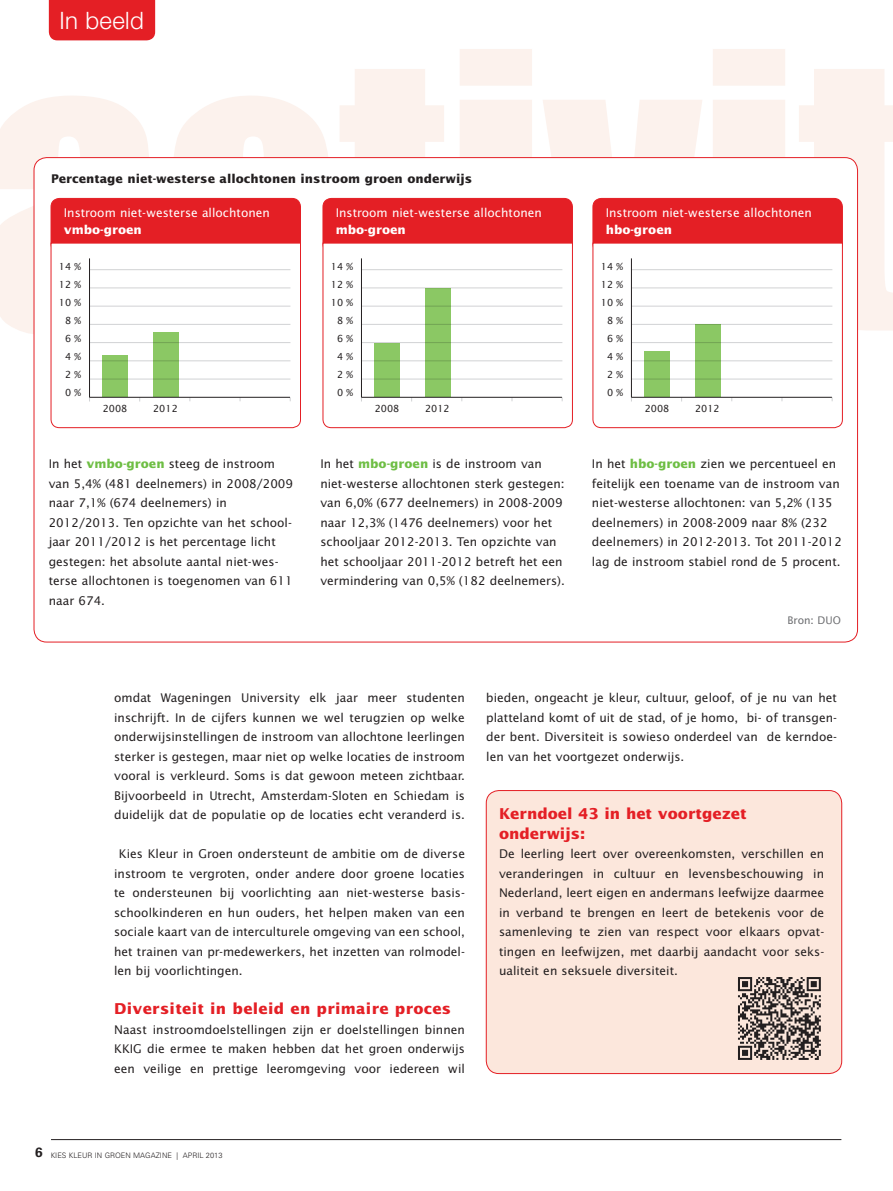
<style>
.page{position:relative;width:893px;height:1191px;background:#fff}
.page>*{position:absolute;margin:0;border:0;box-sizing:border-box;transform-origin:0 0}
.Rubriek{font:300 24px "Helvetica Neue";letter-spacing:.015em;color:#fff}
.Tussenkopje_oranje{font:700 15px "Lucida Sans";letter-spacing:.02em;color:#e41f25}
.Body{font:700 15px "Lucida Sans";color:#e41f25}
.t1{font:700 13.5px "Univers";color:#231f20}
.Body-2{font:12px/19.5px "Lucida Sans";color:#231f20;text-align:justify}
.Body-3{font:12px/16.5px "Lucida Sans";color:#fff}
.Body-4{font:700 12px "Lucida Sans";color:#231f20}
.Body-5{font:700 12px "Lucida Sans";color:#fff}
.Body-6{font:10.5px "Lucida Sans";color:#6c6d70}
.Body-7{font:9.75px "Lucida Sans";color:#231f20}
.Tekst_Fotografie{font:300 7.5px "Univers";color:#231f20}
.s1{font-weight:700}
.s2{font-weight:700;color:#6ebe44}
</style>
<div class="page">
<hr style="left:51px;top:1139px;width:790px;height:1px;background:#231f20">
<div style="left:486px;top:790px;width:356px;height:283px;background:#fce7dc;border-radius:13px"></div>
<div style="left:486px;top:790px;width:356px;height:284px;border:1px solid #e41f25;border-radius:13px"></div>
<div style="left:49px;top:0;width:106px;height:40px;background:#e41f25"></div>
<svg style="left:738px;top:977px;width:83px;height:83px"></svg>
<div style="left:51px;top:198px;width:249px;height:55px;background:#e41f25;border-radius:9px"></div>
<div style="left:51px;top:198px;width:250px;height:55px;border:1px solid #e41f25;border-radius:9px"></div>
<div style="left:323px;top:198px;width:249px;height:55px;background:#e41f25;border-radius:9px"></div>
<div style="left:323px;top:198px;width:250px;height:55px;border:1px solid #e41f25;border-radius:9px"></div>
<div style="left:593px;top:198px;width:249px;height:55px;background:#e41f25;border-radius:9px"></div>
<div style="left:592px;top:198px;width:251px;height:55px;border:1px solid #e41f25;border-radius:9px"></div>
<svg style="left:50px;top:242px;width:251px;height:186px"></svg>
<svg style="left:322px;top:242px;width:251px;height:186px"></svg>
<svg style="left:592px;top:242px;width:251px;height:186px"></svg>
<hr style="left:90px;top:269px;width:200px;height:1px;background:#d1d2d4">
<hr style="left:362px;top:269px;width:200px;height:1px;background:#d1d2d4">
<hr style="left:632px;top:269px;width:200px;height:1px;background:#d1d2d4">
<hr style="left:90px;top:288px;width:200px;height:1px;background:#d1d2d4">
<hr style="left:362px;top:288px;width:200px;height:1px;background:#d1d2d4">
<hr style="left:632px;top:288px;width:200px;height:1px;background:#d1d2d4">
<hr style="left:90px;top:306px;width:200px;height:1px;background:#d1d2d4">
<hr style="left:362px;top:306px;width:200px;height:1px;background:#d1d2d4">
<hr style="left:632px;top:306px;width:200px;height:1px;background:#d1d2d4">
<hr style="left:90px;top:324px;width:200px;height:1px;background:#d1d2d4">
<hr style="left:362px;top:324px;width:200px;height:1px;background:#d1d2d4">
<hr style="left:632px;top:324px;width:200px;height:1px;background:#d1d2d4">
<hr style="left:90px;top:342px;width:200px;height:1px;background:#d1d2d4">
<hr style="left:362px;top:342px;width:200px;height:1px;background:#d1d2d4">
<hr style="left:632px;top:342px;width:200px;height:1px;background:#d1d2d4">
<hr style="left:90px;top:360px;width:200px;height:1px;background:#d1d2d4">
<hr style="left:362px;top:360px;width:200px;height:1px;background:#d1d2d4">
<hr style="left:632px;top:360px;width:200px;height:1px;background:#d1d2d4">
<hr style="left:90px;top:379px;width:200px;height:1px;background:#d1d2d4">
<hr style="left:362px;top:379px;width:200px;height:1px;background:#d1d2d4">
<hr style="left:632px;top:379px;width:200px;height:1px;background:#d1d2d4">
<hr style="left:89px;top:258px;width:1px;height:139px;background:#231f20">
<hr style="left:361px;top:258px;width:1px;height:139px;background:#231f20">
<hr style="left:631px;top:258px;width:1px;height:139px;background:#231f20">
<hr style="left:89px;top:397px;width:201px;height:1px;background:#231f20">
<hr style="left:361px;top:397px;width:201px;height:1px;background:#231f20">
<hr style="left:631px;top:397px;width:201px;height:1px;background:#231f20">
<div style="left:102px;top:355px;width:26px;height:41px;background:#8bc864"></div>
<div style="left:374px;top:343px;width:25px;height:53px;background:#8bc864"></div>
<div style="left:644px;top:351px;width:25px;height:45px;background:#8bc864"></div>
<div style="left:153px;top:332px;width:26px;height:64px;background:#8bc864"></div>
<div style="left:425px;top:288px;width:26px;height:108px;background:#8bc864"></div>
<div style="left:695px;top:324px;width:25px;height:72px;background:#8bc864"></div>
<p class="Rubriek" style="left:59px;top:6px;width:86px">In beeld</p>
<p class="Body-4" style="left:51px;top:171px;width:423px">Percentage niet-westerse allochtonen instroom groen onderwijs</p>
<p class="Body-3" style="left:64px;top:204px;width:208px">Instroom niet-westerse allochtonen <span class="s1">vmbo-groen</span></p>
<p class="Body-3" style="left:336px;top:204px;width:208px">Instroom niet-westerse allochtonen <span class="s1">mbo-groen</span></p>
<p class="Body-3" style="left:606px;top:204px;width:208px">Instroom niet-westerse allochtonen</p>
<p class="Body-5" style="left:606px;top:222px;width:68px">hbo-groen</p>
<p class="Body-7" style="left:59px;top:261px;width:24px">14 %</p>
<p class="Body-7" style="left:59px;top:279px;width:24px">12 %</p>
<p class="Body-7" style="left:59px;top:297px;width:24px">10 %</p>
<p class="Body-7" style="left:65px;top:315px;width:18px">8 %</p>
<p class="Body-7" style="left:65px;top:333px;width:18px">6 %</p>
<p class="Body-7" style="left:65px;top:351px;width:18px">4 %</p>
<p class="Body-7" style="left:65px;top:369px;width:18px">2 %</p>
<p class="Body-7" style="left:65px;top:387px;width:18px">0 %</p>
<p class="Body-7" style="left:331px;top:261px;width:24px">14 %</p>
<p class="Body-7" style="left:331px;top:279px;width:24px">12 %</p>
<p class="Body-7" style="left:331px;top:297px;width:24px">10 %</p>
<p class="Body-7" style="left:337px;top:315px;width:18px">8 %</p>
<p class="Body-7" style="left:337px;top:333px;width:18px">6 %</p>
<p class="Body-7" style="left:337px;top:351px;width:18px">4 %</p>
<p class="Body-7" style="left:337px;top:369px;width:18px">2 %</p>
<p class="Body-7" style="left:337px;top:387px;width:18px">0 %</p>
<p class="Body-7" style="left:601px;top:261px;width:24px">14 %</p>
<p class="Body-7" style="left:601px;top:279px;width:24px">12 %</p>
<p class="Body-7" style="left:601px;top:297px;width:24px">10 %</p>
<p class="Body-7" style="left:607px;top:315px;width:18px">8 %</p>
<p class="Body-7" style="left:607px;top:333px;width:18px">6 %</p>
<p class="Body-7" style="left:607px;top:351px;width:18px">4 %</p>
<p class="Body-7" style="left:607px;top:369px;width:18px">2 %</p>
<p class="Body-7" style="left:607px;top:387px;width:18px">0 %</p>
<p class="Body-7" style="left:103px;top:402px;width:26px">2008</p>
<p class="Body-7" style="left:153px;top:402px;width:26px">2012</p>
<p class="Body-7" style="left:375px;top:402px;width:26px">2008</p>
<p class="Body-7" style="left:425px;top:402px;width:26px">2012</p>
<p class="Body-7" style="left:645px;top:402px;width:26px">2008</p>
<p class="Body-7" style="left:695px;top:402px;width:26px">2012</p>
<p class="Body-2" style="left:49px;top:454px;width:246px;text-align:left">In het <span class="s2">vmbo-groen</span> steeg de instroom van 5,4% (481 deelnemers) in 2008/2009 naar 7,1% (674 deelnemers) in 2012/2013. Ten opzichte van het school&shy;jaar 2011/2012 is het percentage licht gestegen: het absolute aantal niet-wes&shy;terse allochtonen is toegenomen van 611 naar 674.</p>
<p class="Body-2" style="left:320px;top:454px;width:246px;text-align:left">In het <span class="s2">mbo-groen</span> is de instroom van niet-westerse allochtonen sterk gestegen: van 6,0% (677 deelnemers) in 2008-2009 naar 12,3% (1476 deelnemers) voor het schooljaar 2012-2013. Ten opzichte van het schooljaar 2011-2012 betreft het een vermindering van 0,5% (182 deelnemers).</p>
<p class="Body-2" style="left:592px;top:454px;width:252px;text-align:left">In het <span class="s2">hbo-groen</span> zien we percentueel en feitelijk een toename van de instroom van niet-westerse allochtonen: van 5,2% (135 deelnemers) in 2008-2009 naar 8% (232 deelnemers) in 2012-2013. Tot 2011-2012 lag de instroom stabiel rond de 5 procent.</p>
<p class="Body-6" style="left:788px;top:614px;width:55px">Bron: DUO</p>
<p class="Body-2" style="left:114px;top:688px;width:352px">omdat Wageningen University elk jaar meer studenten inschrijft. In de cijfers kunnen we wel terugzien op welke onderwijsinstellingen de instroom van allochtone leerlingen sterker is gestegen, maar niet op welke locaties de instroom vooral is verkleurd. Soms is dat gewoon meteen zichtbaar.<br>Bijvoorbeeld in Utrecht, Amsterdam-Sloten en Schiedam is duidelijk dat de populatie op de locaties echt veranderd is.</p>
<p class="Body-2" style="left:114px;top:844px;width:352px;text-indent:5px">Kies Kleur in Groen ondersteunt de ambitie om de diverse instroom te vergroten, onder andere door groene locaties te ondersteunen bij voorlichting aan niet-westerse basis&shy;schoolkinderen en hun ouders, het helpen maken van een sociale kaart van de interculturele omgeving van een school, het trainen van pr-medewerkers, het inzetten van rolmodel&shy;len bij voorlichtingen.</p>
<p class="Tussenkopje_oranje" style="left:114px;top:1000px;width:339px">Diversiteit in beleid en primaire proces</p>
<p class="Body-2" style="left:114px;top:1019px;width:352px">Naast instroomdoelstellingen zijn er doelstellingen binnen KKIG die ermee te maken hebben dat het groen onderwijs een veilige en prettige leeromgeving voor iedereen wil</p>
<p class="Body-2" style="left:486px;top:688px;width:352px">bieden, ongeacht je kleur, cultuur, geloof, of je nu van het platteland komt of uit de stad, of je homo, bi- of transgen&shy;der bent. Diversiteit is sowieso onderdeel van de kerndoe&shy;len van het voortgezet onderwijs.</p>
<p class="Body" style="left:499px;top:805px;width:249px">Kerndoel 43 in het voortgezet</p>
<p class="Body" style="left:499px;top:824px;width:88px">onderwijs:</p>
<p class="Body-2" style="left:499px;top:844px;width:327px">De leerling leert over overeenkomsten, verschillen en veranderingen in cultuur en levensbeschouwing in Nederland, leert eigen en andermans leefwijze daarmee in verband te brengen en leert de betekenis voor de samenleving te zien van respect voor elkaars opvat&shy;tingen en leefwijzen, met daarbij aandacht voor seks&shy;ualiteit en seksuele diversiteit.</p>
<p class="t1" style="left:35px;top:1144px;width:9px">6</p>
<p class="Tekst_Fotografie" style="left:51px;top:1150px;width:173px">KIES KLEUR IN GROEN MAGAZINE | APRIL 2013</p>
</div>
